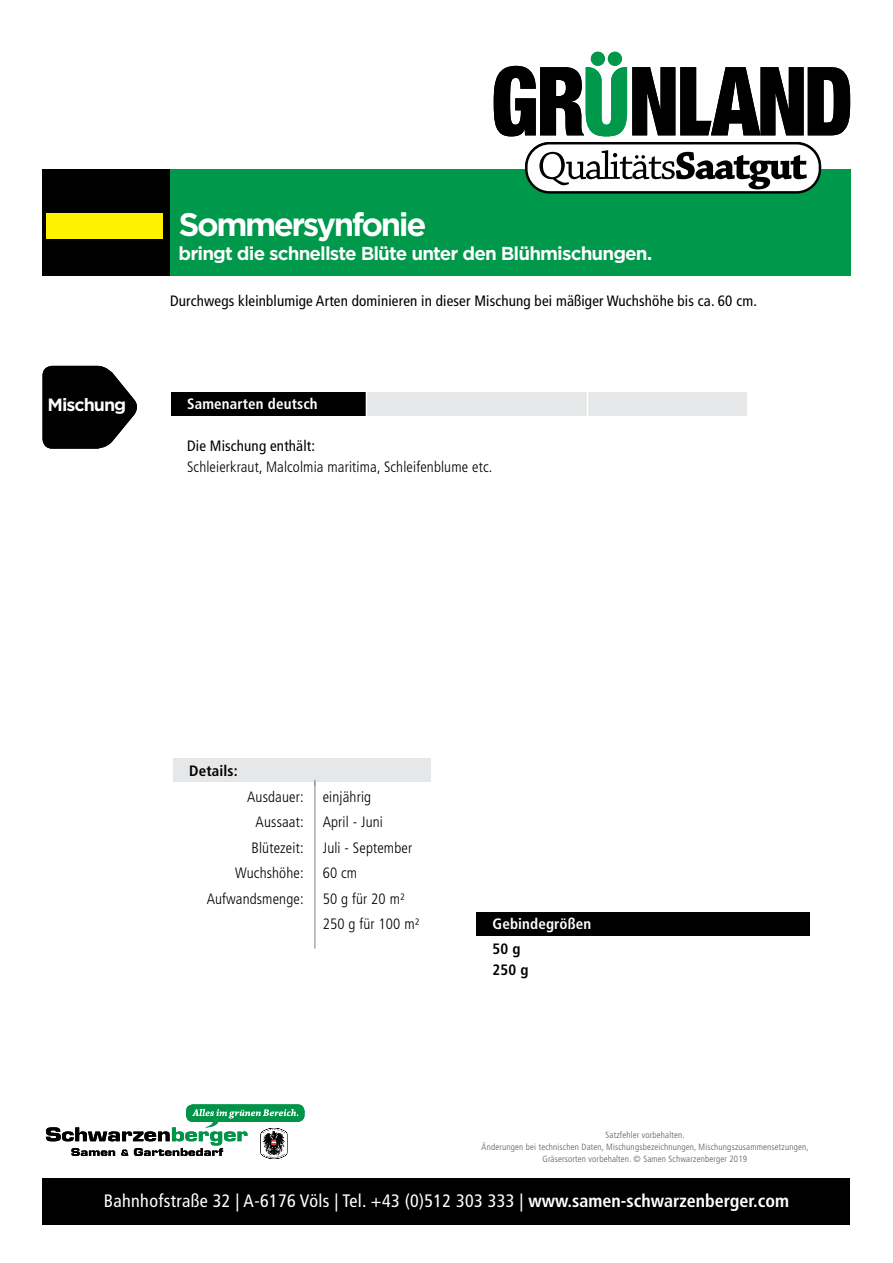
<style>
.page{position:relative;width:893px;height:1263px;background:#fff}
.page>*{position:absolute;margin:0;border:0;box-sizing:border-box;transform-origin:0 0}
.t1{font:700 31.35px "Gotham Office";letter-spacing:-.08em;color:#fff}
.t2{font:condensed 18px "Frutiger LT Std";letter-spacing:.02em;color:#fff}
.t3{font:700 18px "Gotham Office";letter-spacing:-.05em;color:#fff}
.t4{font:700 17.1px "Gotham Office";letter-spacing:-.06em;color:#fff}
.t5{font:300 condensed 15px/25.5px "Frutiger LT Std";letter-spacing:.01em;color:#000}
.t6{font:condensed 15px "Frutiger LT Std";letter-spacing:.01em;color:#000}
.t7{font:700 condensed 15px "Frutiger LT Std";letter-spacing:.01em;color:#fff}
.t8{font:700 condensed 15px/21px "Frutiger LT Std";letter-spacing:.01em;color:#000}
.t9{font:300 condensed 9px/12px "Frutiger LT Std";letter-spacing:.02em;color:#58595b;text-align:center}
.s1{font-weight:700}
</style>
<div class="page">
<div style="left:173px;top:758px;width:257px;height:24px;background:#e6e7e8"></div>
<div style="left:186px;top:1104px;width:119px;height:18px;background:#009449;border-radius:7px"></div>
<svg style="left:46px;top:1109px;width:252px;height:50px"></svg>
<div style="left:43px;top:170px;width:127px;height:106px;background:#000"></div>
<div style="left:170px;top:170px;width:680px;height:106px;background:#00984a"></div>
<div style="left:43px;top:1178px;width:807px;height:46px;background:#000"></div>
<svg style="left:494px;top:66px;width:356px;height:70px"></svg>
<div style="left:591px;top:52px;width:14px;height:14px;background:#00984a;border-radius:50%"></div>
<div style="left:608px;top:52px;width:14px;height:14px;background:#00984a;border-radius:50%"></div>
<svg style="left:525px;top:142px;width:296px;height:52px;background:#08140e"></svg>
<div style="left:528px;top:144px;width:291px;height:47px;background:#fff;border-radius:22px"></div>
<svg style="left:539px;top:150px;width:268px;height:39px"></svg>
<div style="left:46px;top:213px;width:117px;height:26px;background:#fff200"></div>
<div style="left:171px;top:393px;width:196px;height:23px;background:#000"></div>
<div style="left:367px;top:393px;width:380px;height:23px;background:#e6e7e8"></div>
<svg style="left:366px;top:393px;width:1px;height:23px"></svg>
<svg style="left:587px;top:393px;width:1px;height:23px"></svg>
<svg style="left:43px;top:366px;width:94px;height:83px;background:#272727"></svg>
<div style="left:476px;top:912px;width:333px;height:24px;background:#000"></div>
<hr style="left:315px;top:780px;width:1px;height:169px;background:#808285">
<h1 class="t1" style="left:179px;top:203px;width:250px">Sommersynfonie</h1>
<p class="t3" style="left:179px;top:241px;width:475px">bringt die schnellste Blüte unter den Blühmischungen.</p>
<p class="t6" style="left:170px;top:292px;width:588px">Durchwegs kleinblumige Arten dominieren in dieser Mischung bei mäßiger Wuchshöhe bis ca. 60 cm.</p>
<p class="t4" style="left:48px;top:392px;width:80px">Mischung</p>
<p class="t7" style="left:187px;top:395px;width:132px">Samenarten deutsch</p>
<p class="t6" style="left:187px;top:437px;width:129px">Die Mischung enthält:</p>
<p class="t5" style="left:187px;top:454px;width:307px">Schleierkraut, Malcolmia maritima, Schleifenblume etc.</p>
<p class="t8" style="left:189px;top:760px;width:50px">Details:</p>
<p class="t5" style="left:247px;top:784px;width:58px">Ausdauer:</p>
<p class="t5" style="left:323px;top:784px;width:50px">einjährig</p>
<p class="t5" style="left:256px;top:809px;width:49px">Aussaat:</p>
<p class="t5" style="left:323px;top:809px;width:62px">April - Juni</p>
<p class="t5" style="left:251px;top:835px;width:54px">Blütezeit:</p>
<p class="t5" style="left:323px;top:835px;width:91px">Juli - September</p>
<p class="t5" style="left:235px;top:860px;width:70px">Wuchshöhe:</p>
<p class="t5" style="left:323px;top:860px;width:36px">60 cm</p>
<p class="t5" style="left:207px;top:886px;width:98px">Aufwandsmenge:</p>
<p class="t5" style="left:323px;top:886px;width:98px">50 g für 20 m²<br>250 g für 100 m²</p>
<p class="t7" style="left:492px;top:915px;width:100px">Gebindegrößen</p>
<p class="t8" style="left:492px;top:939px;width:37px">50 g<br>250 g</p>
<p class="t9" style="left:482px;top:1129px;width:328px">Satzfehler vorbehalten.<br>Änderungen bei technischen Daten, Mischungsbezeichnungen, Mischungszusammensetzungen,<br>Gräsersorten vorbehalten. © Samen Schwarzenberger 2019</p>
<p class="t2" style="left:104px;top:1190px;width:687px">Bahnhofstraße 32 | A-6176 Völs | Tel. +43 (0)512 303 333 | <span class="s1">www.samen-schwarzenberger.com</span></p>
</div>
